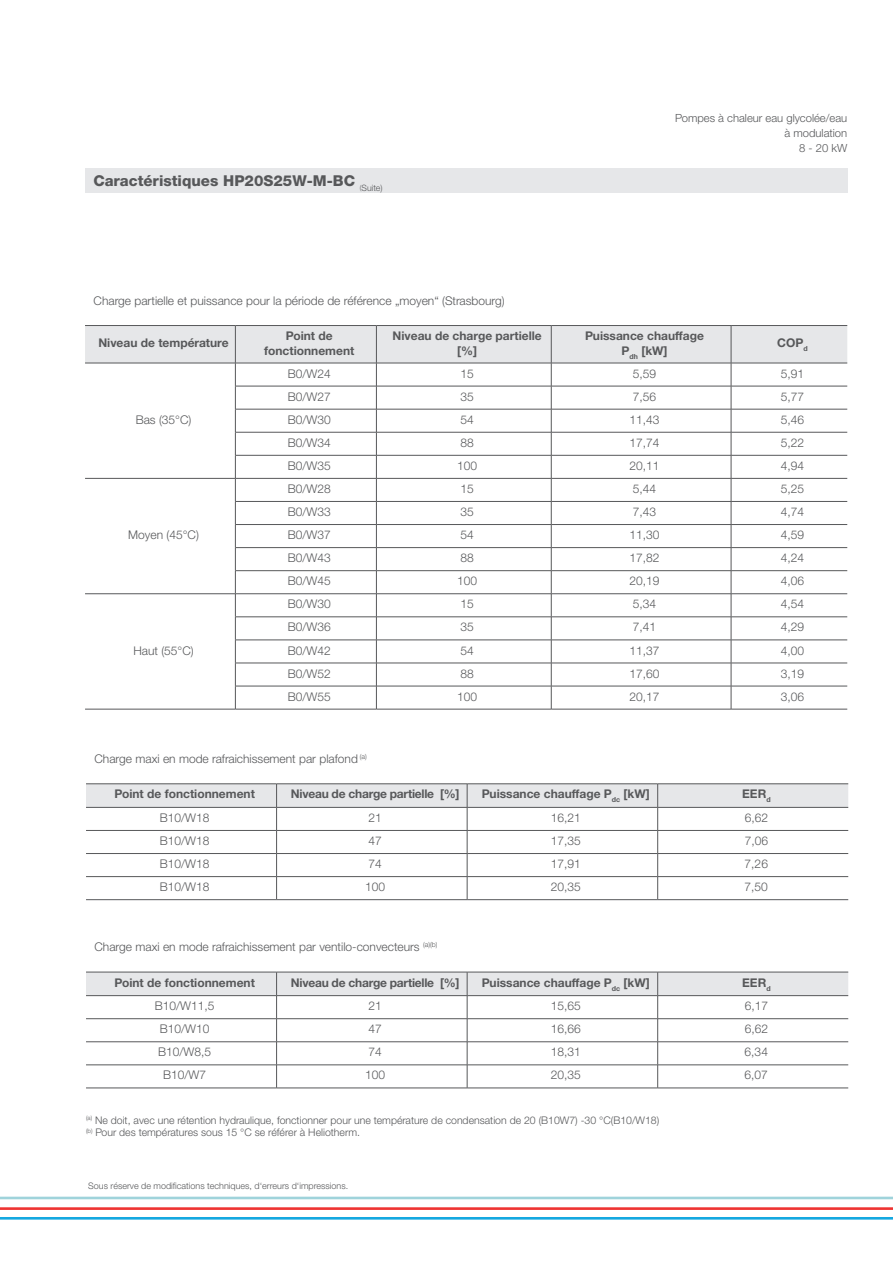
<style>
.page{position:relative;width:893px;height:1263px;background:#fff}
.page>*{position:absolute;margin:0;border:0;box-sizing:border-box;transform-origin:0 0}
.t1{font:800 15px "Helvetica Neue LTW1 G";color:#57585a}
.t2{font:300 12px "Helvetica Neue LTW1 G";color:#57585a}
.t3{font:700 12px/14.4px "Helvetica Neue LTW1 G";color:#57585a;text-align:center}
.t4{font:700 12px "Helvetica Neue LTW1 G";letter-spacing:-.02em;color:#57585a}
.t5{font:300 11.25px/15px "Helvetica Neue LTW1 G";color:#57585a;text-align:right}
.t6{font:300 10.5px/12.6px "Helvetica Neue LTW1 G";color:#57585a}
.t7{font:300 9px "Helvetica Neue LTW1 G";color:#57585a}
</style>
<div class="page">
<div style="left:85px;top:168px;width:762px;height:25px;background:#e6e7e9"></div>
<svg style="left:85px;top:325px;width:762px;height:384px"></svg>
<hr style="left:85px;top:709px;width:150px;height:1px;background:#57585a">
<hr style="left:235px;top:709px;width:141px;height:1px;background:#57585a">
<hr style="left:376px;top:709px;width:175px;height:1px;background:#57585a">
<hr style="left:551px;top:709px;width:180px;height:1px;background:#57585a">
<hr style="left:731px;top:709px;width:116px;height:1px;background:#57585a">
<hr style="left:0;top:1197px;width:893px;height:2px;background:#9fd3db">
<hr style="left:0;top:1207px;width:893px;height:3px;background:#ee3432">
<hr style="left:0;top:1217px;width:893px;height:2px;background:#14a8e0">
<hr style="left:86px;top:783px;width:191px;height:1px;background:#57585a">
<hr style="left:277px;top:783px;width:190px;height:1px;background:#57585a">
<hr style="left:467px;top:783px;width:191px;height:1px;background:#57585a">
<hr style="left:658px;top:783px;width:190px;height:1px;background:#57585a">
<svg style="left:86px;top:784px;width:762px;height:115px"></svg>
<hr style="left:86px;top:899px;width:191px;height:1px;background:#57585a">
<hr style="left:277px;top:899px;width:190px;height:1px;background:#57585a">
<hr style="left:467px;top:899px;width:191px;height:1px;background:#57585a">
<hr style="left:658px;top:899px;width:190px;height:1px;background:#57585a">
<svg style="left:86px;top:972px;width:762px;height:116px"></svg>
<hr style="left:86px;top:1088px;width:191px;height:1px;background:#57585a">
<hr style="left:277px;top:1088px;width:190px;height:1px;background:#57585a">
<hr style="left:467px;top:1088px;width:191px;height:1px;background:#57585a">
<hr style="left:658px;top:1088px;width:190px;height:1px;background:#57585a">
<p class="t1" style="left:94px;top:172px;width:290px">Caractéristiques HP20S25W-M-BC <sub>(</sub><sub>Suite)</sub></p>
<p class="t5" style="left:675px;top:110px;width:174px">Pompes à chaleur eau glycolée/eau à modulation<br>8 - 20 kW</p>
<p class="t2" style="left:94px;top:293px;width:413px">Charge partielle et puissance pour la période de référence „moyen“ (Strasbourg)</p>
<p class="t3" style="left:98px;top:336px;width:132px">Niveau de température</p>
<p class="t3" style="left:264px;top:329px;width:92px">Point de fonctionnement</p>
<p class="t3" style="left:393px;top:329px;width:151px">Niveau de charge partielle [%]</p>
<p class="t3" style="left:585px;top:329px;width:120px">Puissance chauffage<br>P<sub>dh</sub> [kW]</p>
<p class="t3" style="left:777px;top:336px;width:32px">COP<sub>d</sub></p>
<p class="t2" style="left:136px;top:412px;width:57px">Bas (35°C)</p>
<p class="t2" style="left:128px;top:527px;width:72px">Moyen (45°C)</p>
<p class="t2" style="left:133px;top:643px;width:62px">Haut (55°C)</p>
<p class="t2" style="left:288px;top:366px;width:44px">B0/W24</p>
<p class="t2" style="left:461px;top:366px;width:15px">15</p>
<p class="t2" style="left:633px;top:366px;width:25px">5,59</p>
<p class="t2" style="left:781px;top:366px;width:25px">5,91</p>
<p class="t2" style="left:288px;top:389px;width:44px">B0/W27</p>
<p class="t2" style="left:461px;top:389px;width:15px">35</p>
<p class="t2" style="left:633px;top:389px;width:25px">7,56</p>
<p class="t2" style="left:781px;top:389px;width:25px">5,77</p>
<p class="t2" style="left:288px;top:412px;width:44px">B0/W30</p>
<p class="t2" style="left:461px;top:412px;width:15px">54</p>
<p class="t2" style="left:629px;top:412px;width:32px">11,43</p>
<p class="t2" style="left:781px;top:412px;width:25px">5,46</p>
<p class="t2" style="left:288px;top:435px;width:44px">B0/W34</p>
<p class="t2" style="left:461px;top:435px;width:15px">88</p>
<p class="t2" style="left:629px;top:435px;width:32px">17,74</p>
<p class="t2" style="left:781px;top:435px;width:25px">5,22</p>
<p class="t2" style="left:288px;top:458px;width:44px">B0/W35</p>
<p class="t2" style="left:457px;top:458px;width:22px">100</p>
<p class="t2" style="left:629px;top:458px;width:32px">20,11</p>
<p class="t2" style="left:781px;top:458px;width:25px">4,94</p>
<p class="t2" style="left:288px;top:481px;width:44px">B0/W28</p>
<p class="t2" style="left:461px;top:481px;width:15px">15</p>
<p class="t2" style="left:633px;top:481px;width:25px">5,44</p>
<p class="t2" style="left:781px;top:481px;width:25px">5,25</p>
<p class="t2" style="left:288px;top:504px;width:44px">B0/W33</p>
<p class="t2" style="left:461px;top:504px;width:15px">35</p>
<p class="t2" style="left:633px;top:504px;width:25px">7,43</p>
<p class="t2" style="left:781px;top:504px;width:25px">4,74</p>
<p class="t2" style="left:288px;top:527px;width:44px">B0/W37</p>
<p class="t2" style="left:461px;top:527px;width:15px">54</p>
<p class="t2" style="left:629px;top:527px;width:32px">11,30</p>
<p class="t2" style="left:781px;top:527px;width:25px">4,59</p>
<p class="t2" style="left:288px;top:551px;width:44px">B0/W43</p>
<p class="t2" style="left:461px;top:551px;width:15px">88</p>
<p class="t2" style="left:629px;top:551px;width:32px">17,82</p>
<p class="t2" style="left:781px;top:551px;width:25px">4,24</p>
<p class="t2" style="left:288px;top:574px;width:44px">B0/W45</p>
<p class="t2" style="left:457px;top:574px;width:22px">100</p>
<p class="t2" style="left:629px;top:574px;width:32px">20,19</p>
<p class="t2" style="left:781px;top:574px;width:25px">4,06</p>
<p class="t2" style="left:288px;top:597px;width:44px">B0/W30</p>
<p class="t2" style="left:461px;top:597px;width:15px">15</p>
<p class="t2" style="left:633px;top:597px;width:25px">5,34</p>
<p class="t2" style="left:781px;top:597px;width:25px">4,54</p>
<p class="t2" style="left:288px;top:620px;width:44px">B0/W36</p>
<p class="t2" style="left:461px;top:620px;width:15px">35</p>
<p class="t2" style="left:633px;top:620px;width:25px">7,41</p>
<p class="t2" style="left:781px;top:620px;width:25px">4,29</p>
<p class="t2" style="left:288px;top:643px;width:44px">B0/W42</p>
<p class="t2" style="left:461px;top:643px;width:15px">54</p>
<p class="t2" style="left:629px;top:643px;width:32px">11,37</p>
<p class="t2" style="left:781px;top:643px;width:25px">4,00</p>
<p class="t2" style="left:288px;top:666px;width:44px">B0/W52</p>
<p class="t2" style="left:461px;top:666px;width:15px">88</p>
<p class="t2" style="left:629px;top:666px;width:32px">17,60</p>
<p class="t2" style="left:781px;top:666px;width:25px">3,19</p>
<p class="t2" style="left:288px;top:689px;width:44px">B0/W55</p>
<p class="t2" style="left:457px;top:689px;width:22px">100</p>
<p class="t2" style="left:629px;top:689px;width:32px">20,17</p>
<p class="t2" style="left:781px;top:689px;width:25px">3,06</p>
<p class="t2" style="left:95px;top:752px;width:274px">Charge maxi en mode rafraichissement par plafond <sup>(a)</sup></p>
<p class="t3" style="left:114px;top:787px;width:142px">Point de fonctionnement</p>
<p class="t4" style="left:291px;top:787px;width:170px">Niveau de charge partielle [%]</p>
<p class="t3" style="left:482px;top:787px;width:169px">Puissance chauffage P<sub>dc</sub> [kW]</p>
<p class="t3" style="left:742px;top:787px;width:30px">EER<sub>d</sub></p>
<p class="t2" style="left:160px;top:810px;width:51px">B10/W18</p>
<p class="t2" style="left:369px;top:810px;width:15px">21</p>
<p class="t2" style="left:551px;top:810px;width:32px">16,21</p>
<p class="t2" style="left:745px;top:810px;width:25px">6,62</p>
<p class="t2" style="left:160px;top:833px;width:51px">B10/W18</p>
<p class="t2" style="left:369px;top:833px;width:15px">47</p>
<p class="t2" style="left:551px;top:833px;width:32px">17,35</p>
<p class="t2" style="left:745px;top:833px;width:25px">7,06</p>
<p class="t2" style="left:160px;top:856px;width:51px">B10/W18</p>
<p class="t2" style="left:369px;top:856px;width:15px">74</p>
<p class="t2" style="left:551px;top:856px;width:32px">17,91</p>
<p class="t2" style="left:745px;top:856px;width:25px">7,26</p>
<p class="t2" style="left:160px;top:879px;width:51px">B10/W18</p>
<p class="t2" style="left:365px;top:879px;width:22px">100</p>
<p class="t2" style="left:551px;top:879px;width:32px">20,35</p>
<p class="t2" style="left:745px;top:879px;width:25px">7,50</p>
<p class="t2" style="left:94px;top:940px;width:344px">Charge maxi en mode rafraichissement par ventilo-convecteurs <sup>(a)(b)</sup></p>
<p class="t3" style="left:114px;top:975px;width:142px">Point de fonctionnement</p>
<p class="t4" style="left:291px;top:975px;width:170px">Niveau de charge partielle [%]</p>
<p class="t3" style="left:482px;top:975px;width:169px">Puissance chauffage P<sub>dc</sub> [kW]</p>
<p class="t3" style="left:742px;top:975px;width:30px">EER<sub>d</sub></p>
<p class="t2" style="left:155px;top:998px;width:61px">B10/W11,5</p>
<p class="t2" style="left:369px;top:998px;width:15px">21</p>
<p class="t2" style="left:551px;top:998px;width:32px">15,65</p>
<p class="t2" style="left:745px;top:998px;width:25px">6,17</p>
<p class="t2" style="left:160px;top:1022px;width:51px">B10/W10</p>
<p class="t2" style="left:369px;top:1022px;width:15px">47</p>
<p class="t2" style="left:551px;top:1022px;width:32px">16,66</p>
<p class="t2" style="left:745px;top:1022px;width:25px">6,62</p>
<p class="t2" style="left:158px;top:1045px;width:54px">B10/W8,5</p>
<p class="t2" style="left:369px;top:1045px;width:15px">74</p>
<p class="t2" style="left:551px;top:1045px;width:32px">18,31</p>
<p class="t2" style="left:745px;top:1045px;width:25px">6,34</p>
<p class="t2" style="left:163px;top:1068px;width:44px">B10/W7</p>
<p class="t2" style="left:365px;top:1068px;width:22px">100</p>
<p class="t2" style="left:551px;top:1068px;width:32px">20,35</p>
<p class="t2" style="left:745px;top:1068px;width:25px">6,07</p>
<p class="t6" style="left:86px;top:1113px;width:575px"><sup>(a)</sup> Ne doit, avec une rétention hydraulique, fonctionner pour une température de condensation de 20 (B10W7) -30 °C(B10/W18) <sup>(b)</sup> Pour des températures sous 15 °C se référer à Heliotherm.</p>
<p class="t7" style="left:88px;top:1180px;width:262px">Sous réserve de modifications techniques, d‘erreurs d‘impressions.</p>
</div>
